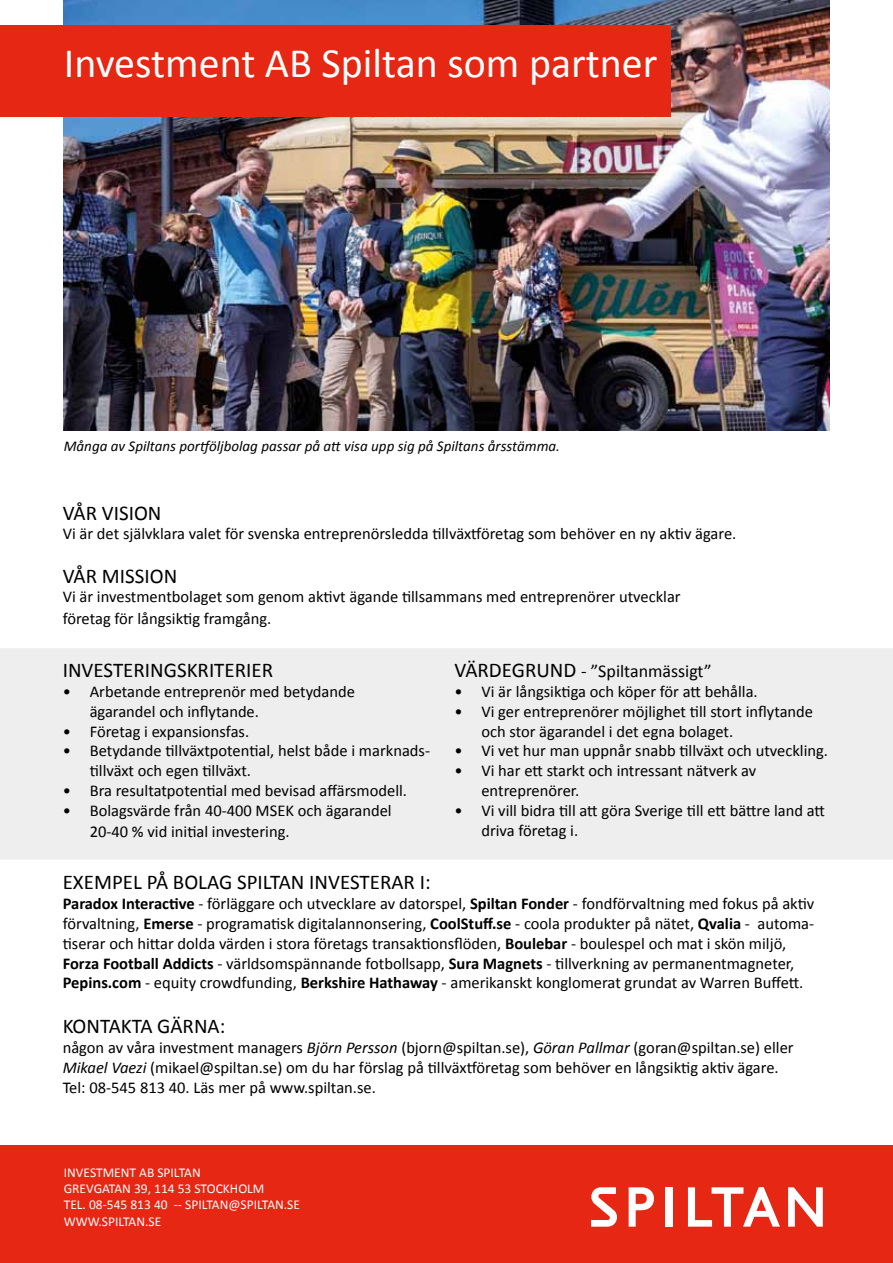
<style>
.page{position:relative;width:893px;height:1263px;background:#fff}
.page>*{position:absolute;margin:0;border:0;box-sizing:border-box;transform-origin:0 0}
.t1{font:42px "Calibri";color:#fff}
.t2{font:21px "Calibri";color:#000}
.t3{font:18px "Calibri";color:#000}
.t4{font:16.5px/19.8px "Calibri";color:#000}
.t5{font:italic 15px "Calibri";color:#000}
.t6{font:13.5px/16.2px "Calibri";color:#fff}
.s1{font-size:21px}
.s2{font-weight:700}
.s3{font-style:italic}
</style>
<div class="page">
<div style="left:0;top:648px;width:893px;height:212px;background:#eee"></div>
<img style="left:64px;top:0;width:765px;height:431px">
<div style="left:0;top:1145px;width:893px;height:118px;background:#e52713"></div>
<svg style="left:629px;top:1187px;width:25px;height:39px"></svg>
<div style="left:665px;top:1187px;width:7px;height:39px;background:#fff"></div>
<svg style="left:688px;top:1187px;width:92px;height:39px"></svg>
<svg style="left:788px;top:1187px;width:35px;height:39px"></svg>
<svg style="left:591px;top:1187px;width:26px;height:40px"></svg>
<div style="left:0;top:26px;width:671px;height:91px;background:#e52713"></div>
<h1 class="t1" style="left:64px;top:37px;width:595px">Investment AB Spiltan som partner</h1>
<p class="t5" style="left:64px;top:436px;width:498px">Många av Spiltans portföljbolag passar på att visa upp sig på Spiltans årsstämma.</p>
<p class="t2" style="left:63px;top:499px;width:100px">VÅR VISION</p>
<p class="t4" style="left:63px;top:524px;width:675px">Vi är det självklara valet för svenska entreprenörsledda tillväxtföretag som behöver en ny aktiv ägare.</p>
<p class="t2" style="left:63px;top:562px;width:116px">VÅR MISSION</p>
<p class="t4" style="left:63px;top:586px;width:619px;line-height:21.6px">Vi är investmentbolaget som genom aktivt ägande tillsammans med entreprenörer utvecklar företag för långsiktig framgång.</p>
<p class="t2" style="left:63px;top:657px;width:212px">INVESTERINGSKRITERIER</p>
<p class="t4" style="left:90px;top:682px;width:267px;text-indent:-27px">• Arbetande entreprenör med betydande ägarandel och inflytande.</p>
<p class="t4" style="left:63px;top:721px;width:188px">• Företag i expansionsfas.</p>
<p class="t4" style="left:90px;top:741px;width:342px;text-indent:-27px">• Betydande tillväxtpotential, helst både i marknads&shy;tillväxt och egen tillväxt.</p>
<p class="t4" style="left:63px;top:781px;width:346px">• Bra resultatpotential med bevisad affärsmodell.</p>
<p class="t4" style="left:90px;top:800px;width:303px;line-height:21.6px;text-indent:-27px">• Bolagsvärde från 40-400 MSEK och ägarandel<br>20-40 % vid initial investering.</p>
<p class="t3" style="left:454px;top:660px;width:259px"><span class="s1">VÄRDEGRUND</span> - ”Spiltanmässigt”</p>
<p class="t4" style="left:454px;top:682px;width:305px">• Vi är långsiktiga och köper för att behålla.</p>
<p class="t4" style="left:481px;top:701px;width:333px;text-indent:-27px">• Vi ger entreprenörer möjlighet till stort inflytande och stor ägarandel i det egna bolaget.</p>
<p class="t4" style="left:454px;top:741px;width:375px">• Vi vet hur man uppnår snabb tillväxt och utveckling.</p>
<p class="t4" style="left:481px;top:761px;width:276px;text-indent:-27px">• Vi har ett starkt och intressant nätverk av entreprenörer.</p>
<p class="t4" style="left:481px;top:800px;width:345px;text-indent:-27px">• Vi vill bidra till att göra Sverige till ett bättre land att driva företag i.</p>
<p class="t2" style="left:63px;top:869px;width:369px">EXEMPEL PÅ BOLAG SPILTAN INVESTERAR I:</p>
<p class="t4" style="left:63px;top:894px;width:753px"><span class="s2">Paradox Interactive</span> - förläggare och utvecklare av datorspel, <span class="s2">Spiltan Fonder</span> - fondförvaltning med fokus på aktiv förvaltning, <span class="s2">Emerse</span> - programatisk digitalannonsering, <span class="s2">CoolStuff.se</span> - coola produkter på nätet, <span class="s2">Qvalia</span> - automa&shy;tiserar och hittar dolda värden i stora företags transaktionsflöden, <span class="s2">Boulebar</span> - boulespel och mat i skön miljö, <span class="s2">Forza Football Addicts</span> - världsomspännande fotbollsapp, <span class="s2">Sura Magnets</span> - tillverkning av permanentmagneter, <span class="s2">Pepins.com</span> - equity crowdfunding, <span class="s2">Berkshire Hathaway</span> - amerikanskt konglomerat grundat av Warren Buffett.</p>
<p class="t2" style="left:63px;top:1013px;width:164px">KONTAKTA GÄRNA:</p>
<p class="t4" style="left:63px;top:1038px;width:732px">någon av våra investment managers <span class="s3">Björn Persson</span> (bjorn@spiltan.se), <span class="s3">Göran Pallmar</span> (goran@spiltan.se) eller<br><span class="s3">Mikael Vaezi</span> (mikael@spiltan.se) om du har förslag på tillväxtföretag som behöver en långsiktig aktiv ägare.<br>Tel: 08-545 813 40. Läs mer på www.spiltan.se.</p>
<p class="t6" style="left:64px;top:1164px;width:238px">INVESTMENT AB SPILTAN<br>GREVGATAN 39, 114 53 STOCKHOLM<br>TEL. 08-545 813 40 -- SPILTAN@SPILTAN.SE<br>WWW.SPILTAN.SE</p>
</div>
